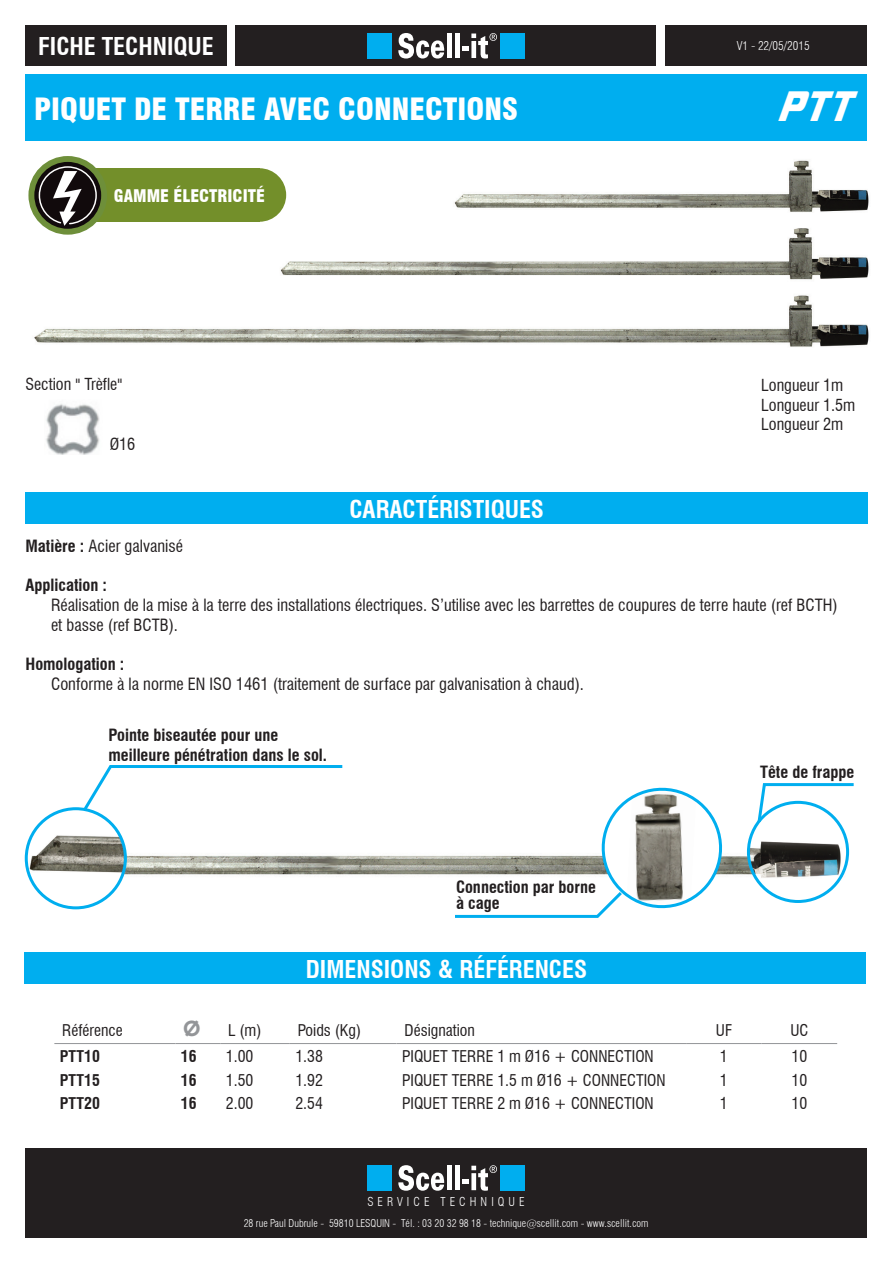
<style>
.page{position:relative;width:893px;height:1263px;background:#fff}
.page>*{position:absolute;margin:0;border:0;box-sizing:border-box;transform-origin:0 0}
.t1{font:italic 45px "Jhiaxus";color:#fff;scale:.94 1}
.t2{font:900 condensed 30px "Swiss 721 BT";color:#fff}
.t3{font:700 condensed 24px "Swiss 721 BT";color:#fff}
.t4{font:600 21.75px "Novecentowide";color:#939598}
.t5{font:900 condensed 16.95px "Swiss 721 BT";color:#fff}
.Corps{font:condensed 16.5px "Swiss 721 BT";color:#231f20}
.Corps-2{font:700 condensed 16.5px "Swiss 721 BT";color:#231f20}
.t6{font:condensed 16.2px "Swiss 721 BT";color:#231f20}
.Corps-3{font:condensed 15.75px "Swiss 721 BT";color:#231f20}
.Corps-4{font:700 condensed 15.75px "Swiss 721 BT";color:#231f20}
.t7{font:300 condensed 12px "Swiss 721 BT";letter-spacing:.34em;color:#fff}
.t8{font:300 condensed 12px "Swiss 721 BT";color:#fff}
.t9{font:300 condensed 10.5px "Swiss 721 BT";color:#fff}
.s1{font-weight:700}
</style>
<div class="page">
<div style="left:26px;top:492px;width:842px;height:32px;background:#00aeef"></div>
<div style="left:24px;top:952px;width:842px;height:32px;background:#00aeef"></div>
<div style="left:665px;top:26px;width:202px;height:40px;background:#231f20"></div>
<div style="left:25px;top:74px;width:842px;height:68px;background:#00aeef"></div>
<div style="left:235px;top:26px;width:421px;height:40px;background:#231f20"></div>
<div style="left:367px;top:33px;width:24px;height:26px;background:#00aeef"></div>
<div style="left:501px;top:33px;width:24px;height:26px;background:#00aeef"></div>
<svg style="left:398px;top:33px;width:46px;height:26px"></svg>
<div style="left:447px;top:34px;width:5px;height:24px;background:#fff"></div>
<div style="left:455px;top:34px;width:5px;height:24px;background:#fff"></div>
<svg style="left:462px;top:33px;width:35px;height:26px"></svg>
<div style="left:25px;top:26px;width:202px;height:40px;background:#231f20"></div>
<div style="left:25px;top:1148px;width:842px;height:89px;background:#231f20"></div>
<div style="left:367px;top:1165px;width:24px;height:26px;background:#00aeef"></div>
<div style="left:501px;top:1165px;width:24px;height:26px;background:#00aeef"></div>
<svg style="left:398px;top:1165px;width:46px;height:26px"></svg>
<div style="left:447px;top:1166px;width:5px;height:24px;background:#fff"></div>
<div style="left:455px;top:1166px;width:5px;height:24px;background:#fff"></div>
<svg style="left:462px;top:1165px;width:35px;height:26px"></svg>
<hr style="left:220px;top:1043px;width:70px;height:1px;background:#939598">
<hr style="left:290px;top:1043px;width:107px;height:1px;background:#939598">
<hr style="left:397px;top:1043px;width:289px;height:1px;background:#939598">
<hr style="left:686px;top:1043px;width:76px;height:1px;background:#939598">
<hr style="left:762px;top:1043px;width:75px;height:1px;background:#939598">
<hr style="left:54px;top:1043px;width:121px;height:1px;background:#939598">
<hr style="left:175px;top:1043px;width:45px;height:1px;background:#939598">
<img style="left:46px;top:404px;width:54px;height:50px">
<img style="left:26px;top:141px;width:843px;height:206px">
<img style="left:35px;top:807px;width:815px;height:85px">
<div style="left:66px;top:168px;width:193px;height:54px;background:#738f2a"></div>
<svg style="left:31px;top:159px;width:73px;height:73px"></svg>
<div style="left:28px;top:156px;width:79px;height:79px;border:6px solid #6e8f3a;border-radius:50%"></div>
<svg style="left:38px;top:165px;width:60px;height:61px"></svg>
<div style="left:233px;top:168px;width:53px;height:54px;background:#738f2a;border-radius:50%"></div>
<div style="left:26px;top:809px;width:99px;height:99px;background:#fff;border-radius:50%"></div>
<img style="left:26px;top:823px;width:99px;height:66px">
<div style="left:25px;top:807px;width:102px;height:102px;border:3px solid #00aeef;border-radius:50%"></div>
<div style="left:748px;top:802px;width:100px;height:99px;background:#fff;border-radius:50%"></div>
<img style="left:748px;top:824px;width:99px;height:61px">
<div style="left:747px;top:801px;width:102px;height:102px;border:3px solid #00aeef;border-radius:50%"></div>
<svg style="left:81px;top:765px;width:264px;height:48px"></svg>
<svg style="left:452px;top:787px;width:280px;height:131px"></svg>
<svg style="left:756px;top:783px;width:98px;height:42px"></svg>
<p class="t3" style="left:38px;top:32px;width:177px">FICHE TECHNIQUE</p>
<p class="t8" style="left:737px;top:39px;width:74px">V1 - 22/05/2015</p>
<p class="t2" style="left:34px;top:91px;width:485px">PIQUET DE TERRE AVEC CONNECTIONS</p>
<p class="t1" style="left:778px;top:79px;width:78px">PTT</p>
<p class="t5" style="left:114px;top:186px;width:152px">GAMME ÉLECTRICITÉ</p>
<p class="t6" style="left:26px;top:374px;width:98px">Section " Trèfle"</p>
<p class="t6" style="left:110px;top:435px;width:27px">Ø16</p>
<p class="t3" style="left:349px;top:495px;width:196px">CARACTÉRISTIQUES</p>
<p class="t6" style="left:761px;top:376px;width:84px">Longueur 1m</p>
<p class="t6" style="left:761px;top:395px;width:96px">Longueur 1.5m</p>
<p class="t6" style="left:761px;top:415px;width:84px">Longueur 2m</p>
<p class="Corps" style="left:26px;top:536px;width:159px"><span class="s1">Matière :</span> Acier galvanisé</p>
<p class="Corps-2" style="left:26px;top:575px;width:83px">Application :</p>
<p class="Corps" style="left:51px;top:595px;width:788px">Réalisation de la mise à la terre des installations électriques. S’utilise avec les barrettes de coupures de terre haute (ref BCTH)</p>
<p class="Corps" style="left:51px;top:615px;width:129px">et basse (ref BCTB).</p>
<p class="Corps-2" style="left:26px;top:654px;width:100px">Homologation :</p>
<p class="Corps" style="left:51px;top:674px;width:534px">Conforme à la norme EN ISO 1461 (traitement de surface par galvanisation à chaud).</p>
<p class="Corps-2" style="left:108px;top:725px;width:171px">Pointe biseautée pour une</p>
<p class="Corps-2" style="left:108px;top:745px;width:220px">meilleure pénétration dans le sol.</p>
<p class="Corps-2" style="left:456px;top:877px;width:141px">Connection par borne</p>
<p class="Corps-2" style="left:456px;top:893px;width:45px">à cage</p>
<p class="t3" style="left:306px;top:955px;width:283px">DIMENSIONS &amp; RÉFÉRENCES</p>
<p class="Corps-2" style="left:760px;top:762px;width:96px">Tête de frappe</p>
<p class="Corps-3" style="left:62px;top:1020px;width:62px">Référence</p>
<p class="t4" style="left:183px;top:1015px;width:19px">Ø</p>
<p class="Corps-3" style="left:228px;top:1020px;width:35px">L (m)</p>
<p class="Corps-3" style="left:298px;top:1020px;width:65px">Poids (Kg)</p>
<p class="Corps-3" style="left:404px;top:1020px;width:72px">Désignation</p>
<p class="Corps-3" style="left:716px;top:1020px;width:17px">UF</p>
<p class="Corps-3" style="left:790px;top:1020px;width:20px">UC</p>
<p class="Corps-4" style="left:60px;top:1046px;width:42px">PTT10</p>
<p class="Corps-4" style="left:181px;top:1046px;width:17px">16</p>
<p class="Corps-3" style="left:226px;top:1046px;width:29px">1.00</p>
<p class="Corps-3" style="left:295px;top:1046px;width:29px">1.38</p>
<p class="Corps-3" style="left:402px;top:1046px;width:253px">PIQUET TERRE 1 m Ø16 + CONNECTION</p>
<p class="Corps-3" style="left:720px;top:1046px;width:9px">1</p>
<p class="Corps-3" style="left:791px;top:1046px;width:17px">10</p>
<p class="Corps-4" style="left:60px;top:1071px;width:42px">PTT15</p>
<p class="Corps-4" style="left:181px;top:1071px;width:17px">16</p>
<p class="Corps-3" style="left:226px;top:1071px;width:29px">1.50</p>
<p class="Corps-3" style="left:295px;top:1071px;width:29px">1.92</p>
<p class="Corps-3" style="left:402px;top:1071px;width:265px">PIQUET TERRE 1.5 m Ø16 + CONNECTION</p>
<p class="Corps-3" style="left:720px;top:1071px;width:9px">1</p>
<p class="Corps-3" style="left:791px;top:1071px;width:17px">10</p>
<p class="Corps-4" style="left:60px;top:1094px;width:42px">PTT20</p>
<p class="Corps-4" style="left:181px;top:1094px;width:17px">16</p>
<p class="Corps-3" style="left:226px;top:1094px;width:29px">2.00</p>
<p class="Corps-3" style="left:295px;top:1094px;width:29px">2.54</p>
<p class="Corps-3" style="left:402px;top:1094px;width:253px">PIQUET TERRE 2 m Ø16 + CONNECTION</p>
<p class="Corps-3" style="left:720px;top:1094px;width:9px">1</p>
<p class="Corps-3" style="left:791px;top:1094px;width:17px">10</p>
<p class="t7" style="left:367px;top:1194px;width:159px">SERVICE TECHNIQUE</p>
<p class="t9" style="left:244px;top:1216px;width:406px">28 rue Paul Dubrule - 59810 LESQUIN - Tél. : 03 20 32 98 18 - technique@scellit.com - www.scellit.com</p>
</div>
